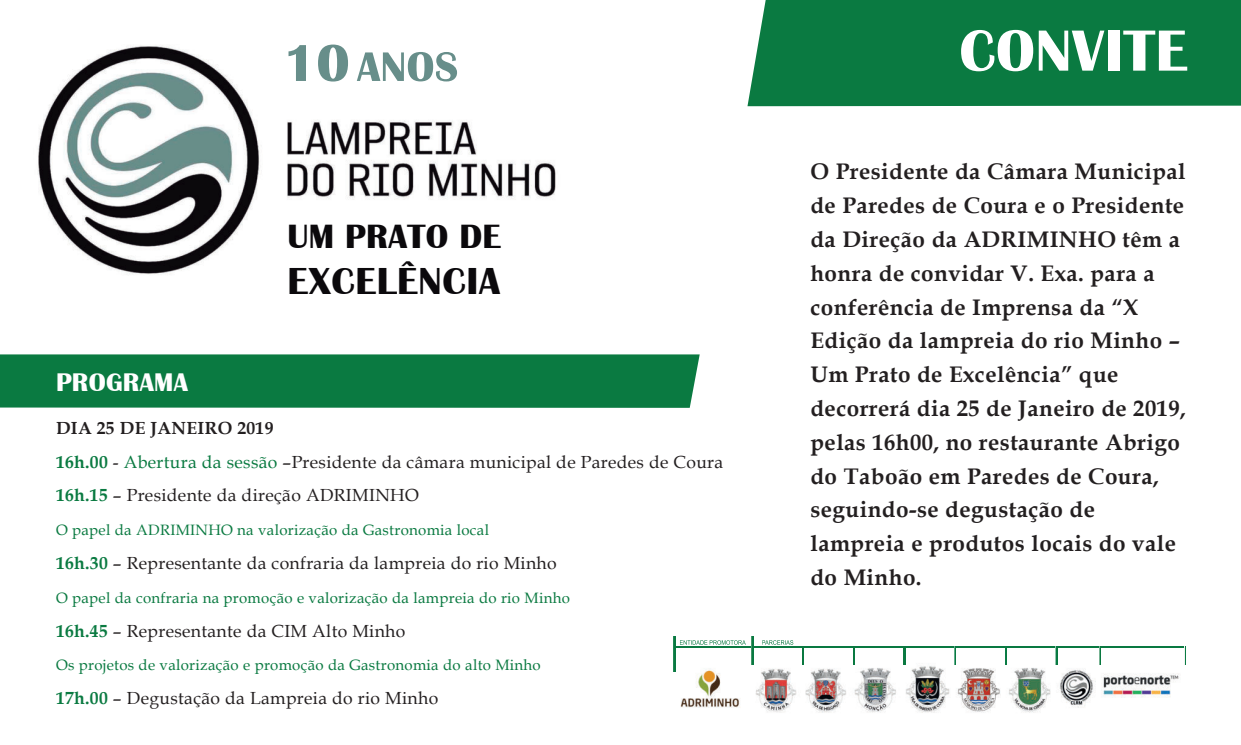
<style>
.page{position:relative;width:1241px;height:745px;background:#fff}
.page>*{position:absolute;margin:0;border:0;box-sizing:border-box;transform-origin:0 0}
.t1{font:700 60px "Britannic";letter-spacing:.01em;color:#fff}
.t2{font:700 38.75px "Britannic";letter-spacing:.02em;color:#0b090c}
.t3{font:700 34.62px "Britannic";letter-spacing:.01em;color:#0b090c}
.t4{font:700 26.25px "Britannic";letter-spacing:.01em;color:#fff}
.t5{font:700 22.5px/33.8px "Book Antiqua";letter-spacing:.02em;color:#231f20}
.t6{font:17.5px/33.8px "Book Antiqua";letter-spacing:.02em;color:#231f20}
.t7{font:15px "Book Antiqua";letter-spacing:.02em;color:#0a7a41}
.s1{font-weight:700}
.s2{font-weight:700;color:#0a7a41}
.s3{color:#0a7a41}
</style>
<div class="page">
<div style="left:747px;top:0;width:493px;height:106px;background:#0a7a41"></div>
<div style="left:0;top:354px;width:699px;height:53px;background:#0a7a41"></div>
<img style="left:38px;top:44px;width:518px;height:231px">
<svg style="left:288px;top:45px;width:18px;height:36px"></svg>
<svg style="left:318px;top:45px;width:30px;height:36px"></svg>
<svg style="left:357px;top:52px;width:100px;height:29px"></svg>
<img style="left:673px;top:636px;width:513px;height:77px">
<img style="left:675px;top:645px;width:510px;height:2px">
<svg style="left:802px;top:646px;width:1px;height:17px"></svg>
<img style="left:751px;top:636px;width:2px;height:27px">
<svg style="left:853px;top:646px;width:1px;height:17px"></svg>
<svg style="left:903px;top:646px;width:2px;height:17px"></svg>
<svg style="left:954px;top:646px;width:1px;height:17px"></svg>
<svg style="left:1005px;top:646px;width:1px;height:17px"></svg>
<svg style="left:1055px;top:646px;width:1px;height:17px"></svg>
<svg style="left:1099px;top:646px;width:1px;height:17px"></svg>
<img style="left:673px;top:636px;width:2px;height:35px">
<img style="left:713px;top:639px;width:32px;height:5px">
<svg style="left:1184px;top:646px;width:1px;height:17px"></svg>
<img style="left:765px;top:639px;width:28px;height:5px">
<p class="t4" style="left:56px;top:366px;width:133px">PROGRAMA</p>
<h3 class="t3" style="left:287px;top:215px;width:215px">UM PRATO DE</h3>
<h2 class="t2" style="left:287px;top:258px;width:214px">EXCELÊNCIA</h2>
<p class="t6" style="left:56px;top:412px;width:668px"><span class="s1">DIA 25 DE JANEIRO 2019<br></span><span class="s2">16h.00</span> - <span class="s3">Abertura da sessão</span> –Presidente da câmara municipal de Paredes de Coura<br><span class="s2">16h.15</span> – Presidente da direção ADRIMINHO</p>
<p class="t7" style="left:56px;top:524px;width:434px">O papel da ADRIMINHO na valorização da Gastronomia local</p>
<p class="t6" style="left:56px;top:547px;width:502px"><span class="s2">16h.30</span> – Representante da confraria da lampreia do rio Minho</p>
<p class="t7" style="left:56px;top:591px;width:515px">O papel da confraria na promoção e valorização da lampreia do rio Minho</p>
<p class="t6" style="left:56px;top:615px;width:351px"><span class="s2">16h.45</span> – Representante da CIM Alto Minho</p>
<p class="t7" style="left:56px;top:659px;width:486px">Os projetos de valorização e promoção da Gastronomia do alto Minho</p>
<p class="t6" style="left:56px;top:682px;width:384px"><span class="s2">17h.00</span> – Degustação da Lampreia do rio Minho</p>
<h1 class="t1" style="left:959px;top:15px;width:229px">CONVITE</h1>
<p class="t5" style="left:810px;top:157px;width:377px">O Presidente da Câmara Municipal de Paredes de Coura e o Presidente da Direção da ADRIMINHO têm a honra de convidar V. Exa. para a conferência de Imprensa da “X<br>Edição da lampreia do rio Minho –<br>Um Prato de Excelência” que decorrerá dia 25 de Janeiro de 2019, pelas 16h00, no restaurante Abrigo do Taboão em Paredes de Coura, seguindo-se degustação de lampreia e produtos locais do vale do Minho.</p>
</div>
